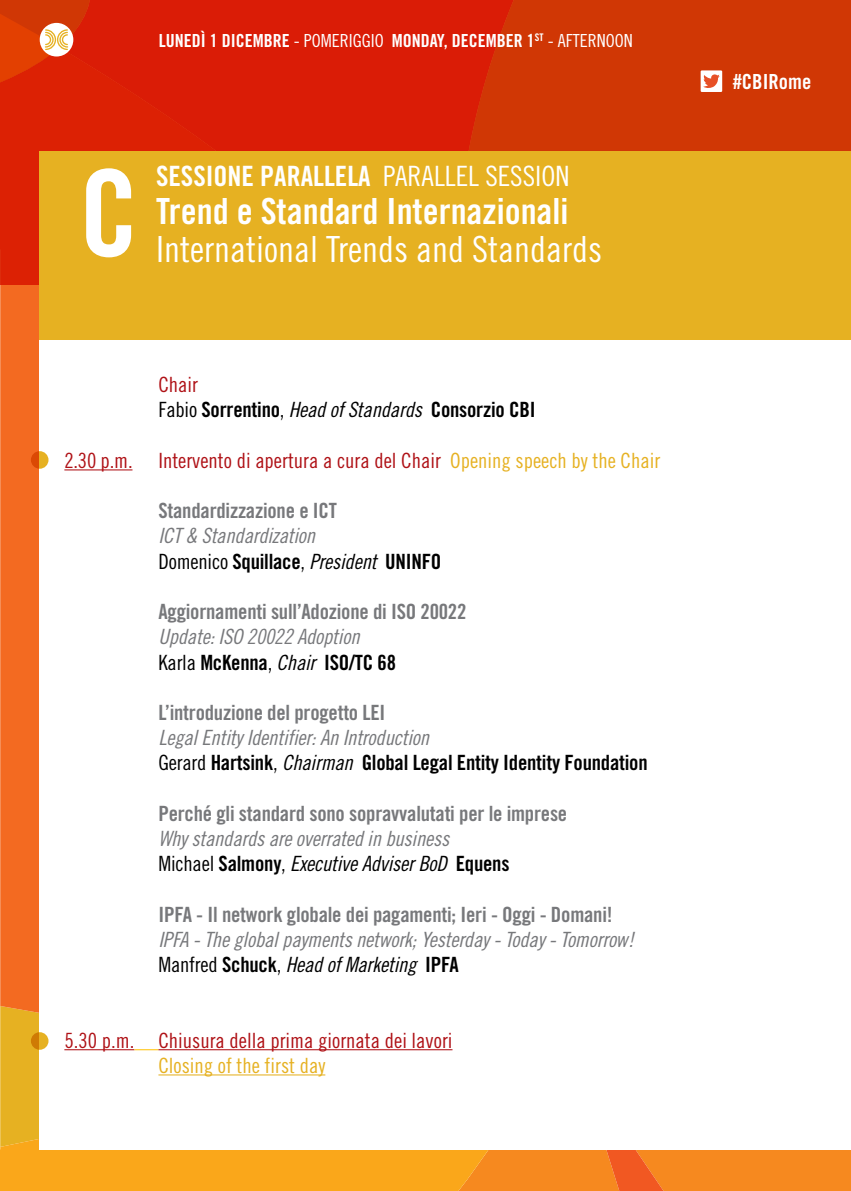
<style>
.page{position:relative;width:851px;height:1191px;background:#fff}
.page>*{position:absolute;margin:0;border:0;box-sizing:border-box;transform-origin:0 0}
.t1{font:120px "Trade Gothic Bold Cond Twenty";color:#fff}
.t2{font:36px "Trade Gothic Cond Eighteen";color:#fff}
.t3{font:36px "Trade Gothic Bold Cond Twenty";color:#fff}
.t4{font:28px "Trade Gothic Bold Cond Twenty";color:#fff}
.t5{font:21px/25.2px "Trade Gothic Cond Eighteen Obl";letter-spacing:-.01em;color:#77787b}
.t6{font:21px "Trade Gothic Bold Cond Twenty";letter-spacing:-.01em;color:#77787b}
.t7{font:21px "Trade Gothic Bold Cond Twenty";letter-spacing:-.01em;color:#000}
.t8{font:21px "Trade Gothic Cond Eighteen";color:#af1116}
.t9{font:21px "Trade Gothic Cond Eighteen";color:#e6b122}
.t10{font:20.8px "Trade Gothic Bold Cond Twenty";color:#fff}
.t11{font:18px "Trade Gothic Bold Cond Twenty";color:#fff}
.s1{font-family:"Trade Gothic Cond Eighteen"}
.s2{font-family:"Trade Gothic Cond Eighteen Obl"}
.s3{color:#e6b122}
.s4{font-family:"Trade Gothic Cond Eighteen";color:#000}
.s5{font-family:"Trade Gothic Bold Cond Twenty";color:#000}
.s6{color:#000}
</style>
<div class="page">
<svg style="left:0;top:285px;width:40px;height:791px;background:#f27327"></svg>
<svg style="left:0;top:1076px;width:456px;height:115px;background:#f7aa20"></svg>
<svg style="left:456px;top:1150px;width:394px;height:41px;background:#f5861f"></svg>
<div style="left:40px;top:249px;width:810px;height:900px;background:#fff"></div>
<svg style="left:0;top:0;width:850px;height:285px;background:#d52805"></svg>
<div style="left:40px;top:151px;width:810px;height:189px;background:#e6b122"></div>
<hr style="left:64px;top:469px;width:68px;height:1px;background:#af1116">
<hr style="left:64px;top:1049px;width:70px;height:1px;background:#af1116">
<svg style="left:134px;top:1049px;width:24px;height:1px"></svg>
<hr style="left:158px;top:1049px;width:294px;height:1px;background:#af1116">
<hr style="left:158px;top:1074px;width:167px;height:1px;background:#e6b122">
<svg style="left:31px;top:451px;width:17px;height:18px"></svg>
<svg style="left:31px;top:1032px;width:17px;height:17px"></svg>
<div style="left:40px;top:23px;width:33px;height:33px;background:#fff;border-radius:50%"></div>
<svg style="left:0;top:0;width:69px;height:113px;background:#de4318"></svg>
<div style="left:700px;top:70px;width:22px;height:22px;background:#fff"></div>
<svg style="left:703px;top:74px;width:16px;height:14px"></svg>
<p class="t11" style="left:159px;top:30px;width:475px">LUNEDì 1 DICEMBRE <span class="s1">- POMERIGGIO</span> MONDAY, DECEMBER 1<sup>ST</sup> <span class="s1">- AFTERNOON</span></p>
<h1 class="t1" style="left:79px;top:140px;width:61px">C</h1>
<h3 class="t4" style="left:156px;top:159px;width:415px">SESSIONE PARALLELA <span class="s1">PARALLEL SESSION</span></h3>
<h2 class="t3" style="left:156px;top:190px;width:414px">Trend e Standard Internazionali</h2>
<h2 class="t2" style="left:156px;top:228px;width:447px">International Trends and Standards</h2>
<p class="t8" style="left:158px;top:372px;width:41px">Chair</p>
<p class="t7" style="left:158px;top:397px;width:378px"><span class="s1">Fabio</span> Sorrentino<span class="s1">,</span> <span class="s2">Head of Standards</span> Consorzio CBI</p>
<p class="t8" style="left:64px;top:448px;width:597px">2.30 p.m. Intervento di apertura a cura del Chair <span class="s3">Opening speech by the Chair</span></p>
<p class="t6" style="left:158px;top:498px;width:180px">Standardizzazione e ICT</p>
<p class="t5" style="left:158px;top:523px;width:158px">ICT &amp; Standardization</p>
<p class="t7" style="left:158px;top:548px;width:284px"><span class="s1">Domenico</span> Squillace<span class="s1">,</span> <span class="s2">President</span> UNINFO</p>
<p class="t6" style="left:158px;top:599px;width:309px">Aggiornamenti sull’Adozione di ISO 20022</p>
<p class="t5" style="left:158px;top:624px;width:203px">Update: ISO 20022 Adoption</p>
<p class="t7" style="left:158px;top:649px;width:239px"><span class="s1">Karla</span> McKenna<span class="s1">,</span> <span class="s2">Chair</span> ISO/TC 68</p>
<p class="t6" style="left:158px;top:699px;width:228px">L’introduzione del progetto LEI</p>
<p class="t5" style="left:158px;top:725px;width:272px">Legal Entity Identifier: An Introduction</p>
<p class="t7" style="left:158px;top:750px;width:490px"><span class="s1">Gerard</span> Hartsink<span class="s1">,</span> <span class="s2">Chairman</span> Global Legal Entity Identity Foundation</p>
<p class="t6" style="left:158px;top:800px;width:410px">Perché gli standard sono sopravvalutati per le imprese</p>
<p class="t5" style="left:158px;top:825px;width:352px">Why standards are overrated in business<br><span class="s4">Michael</span> <span class="s5">Salmony</span><span class="s4">,</span> <span class="s6">Executive Adviser BoD</span> <span class="s5">Equens</span></p>
<p class="t6" style="left:158px;top:901px;width:455px">IPFA - Il network globale dei pagamenti; Ieri - Oggi - Domani!</p>
<p class="t5" style="left:158px;top:926px;width:477px">IPFA - The global payments network; Yesterday - Today - Tomorrow!<br><span class="s4">Manfred</span> <span class="s5">Schuck</span><span class="s4">,</span> <span class="s6">Head of Marketing</span> <span class="s5">IPFA</span></p>
<p class="t8" style="left:64px;top:1027px;width:389px">5.30 p.m. Chiusura della prima giornata dei lavori</p>
<p class="t9" style="left:158px;top:1053px;width:168px">Closing of the first day</p>
<p class="t10" style="left:732px;top:69px;width:80px">#CBIRome</p>
</div>
